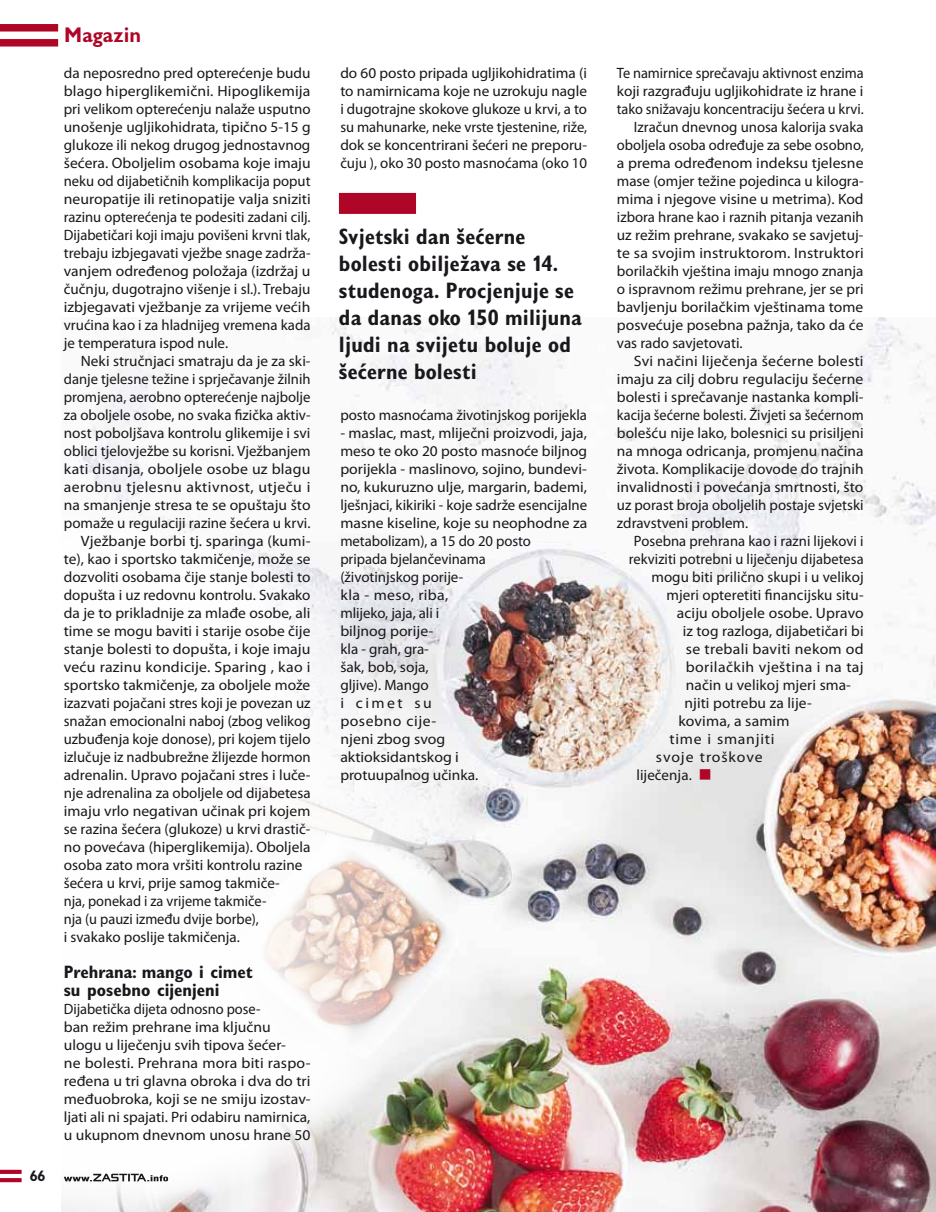
<style>
.page{position:relative;width:936px;height:1212px;background:#fff}
.page>*{position:absolute;margin:0;border:0;box-sizing:border-box;transform-origin:0 0}
.t1{font:700 condensed 22.5px/27px "Gill Sans Display MT Pro";letter-spacing:.01em;color:#1a171c}
.t2{font:700 21px "Gill Sans Display MT Pro";color:#af0527}
.t3{font:700 condensed 18px/18px "Gill Sans MT Pro";color:#1a171c}
.t4{font:15px/18px "Myriad Pro";color:#1a171c;text-align:justify}
.t5{font:15px/18px "Myriad Pro";color:#1a171c;scale:1.04 1}
.t6{font:15px/18px "Myriad Pro";color:#1a171c;scale:.96 1}
.t7{font:15px "Myriad Pro";color:#1a171c;scale:1.05 1}
.t8{font:15px "Myriad Pro";color:#1a171c;scale:.95 1}
.t9{font:15px "Myriad Pro";letter-spacing:.025em;color:#1a171c;scale:1.05 1}
.t10{font:15px "Myriad Pro";letter-spacing:.02em;color:#1a171c;scale:1.05 1}
.t11{font:15px "Myriad Pro";letter-spacing:.05em;color:#1a171c;scale:1.05 1}
.t12{font:15px "Myriad Pro";letter-spacing:.055em;color:#1a171c;scale:1.05 1}
.t13{font:700 15px "Gill Sans Display MT Pro";color:#1a171c}
.s1{color:#af0527}
</style>
<div class="page">
<img style="left:78px;top:317px;width:857px;height:895px">
<svg style="left:0;top:470px;width:497px;height:742px"></svg>
<div style="left:0;top:24px;width:58px;height:8px;background:#af0527"></div>
<div style="left:0;top:39px;width:58px;height:8px;background:#af0527"></div>
<svg style="left:0;top:1170px;width:22px;height:4px"></svg>
<svg style="left:0;top:1178px;width:22px;height:4px"></svg>
<svg style="left:64px;top:1174px;width:104px;height:7px"></svg>
<div style="left:339px;top:193px;width:77px;height:21px;background:#af0527"></div>
<p class="t13" style="left:30px;top:1167px;width:17px">66</p>
<h2 class="t2" style="left:64px;top:22px;width:79px">Magazin</h2>
<p class="t4" style="left:64px;top:63px;width:248px">da neposredno pred opterećenje budu blago hiperglikemični. Hipoglikemija pri velikom opterećenju nalaže usputno unošenje ugljikohidrata, tipično 5-15 g glukoze ili nekog drugog jednostavnog šećera. Oboljelim osobama koje imaju neku od dijabetičnih komplikacija poput neuropatije ili retinopatije valja sniziti razinu opterećenja te podesiti zadani cilj.<br>Dijabetičari koji imaju povišeni krvni tlak, trebaju izbjegavati vježbe snage zadrža&shy;vanjem određenog položaja (izdržaj u čučnju, dugotrajno višenje i sl.). Trebaju izbjegavati vježbanje za vrijeme većih vrućina kao i za hladnijeg vremena kada je temperatura ispod nule.</p>
<p class="t4" style="left:81px;top:351px;width:231px">Neki stručnjaci smatraju da je za ski-</p>
<p class="t4" style="left:64px;top:369px;width:248px">danje tjelesne težine i sprječavanje žilnih</p>
<p class="t4" style="left:64px;top:387px;width:248px">promjena, aerobno opterećenje najbolje</p>
<p class="t4" style="left:64px;top:405px;width:248px">za oboljele osobe, no svaka fizička aktiv-</p>
<p class="t4" style="left:64px;top:423px;width:248px">nost poboljšava kontrolu glikemije i svi</p>
<p class="t4" style="left:64px;top:441px;width:248px">oblici tjelovježbe su korisni. Vježbanjem</p>
<p class="t7" style="left:64px;top:459px;width:236px">kati disanja, oboljele osobe uz blagu</p>
<p class="t9" style="left:64px;top:477px;width:236px">aerobnu tjelesnu aktivnost, utječu i</p>
<p class="t5" style="left:64px;top:495px;width:239px">na smanjenje stresa te se opuštaju što</p>
<p class="t4" style="left:64px;top:513px;width:248px">pomaže u regulaciji razine šećera u krvi.</p>
<p class="t7" style="left:81px;top:531px;width:220px">Vježbanje borbi tj. sparinga (kumi-</p>
<p class="t4" style="left:64px;top:549px;width:248px">te), kao i sportsko takmičenje, može se</p>
<p class="t4" style="left:64px;top:567px;width:248px">dozvoliti osobama čije stanje bolesti to</p>
<p class="t4" style="left:64px;top:585px;width:248px">dopušta i uz redovnu kontrolu. Svakako</p>
<p class="t4" style="left:64px;top:603px;width:248px">da je to prikladnije za mlađe osobe, ali</p>
<p class="t4" style="left:64px;top:621px;width:248px">time se mogu baviti i starije osobe čije</p>
<p class="t7" style="left:64px;top:639px;width:236px">stanje bolesti to dopušta, i koje imaju</p>
<p class="t7" style="left:64px;top:657px;width:236px">veću razinu kondicije. Sparing , kao i</p>
<p class="t4" style="left:64px;top:675px;width:248px">sportsko takmičenje, za oboljele može</p>
<p class="t4" style="left:64px;top:693px;width:248px">izazvati pojačani stres koji je povezan uz</p>
<p class="t4" style="left:64px;top:711px;width:248px">snažan emocionalni naboj (zbog velikog</p>
<p class="t4" style="left:64px;top:729px;width:248px">uzbuđenja koje donose), pri kojem tijelo</p>
<p class="t4" style="left:64px;top:747px;width:248px">izlučuje iz nadbubrežne žlijezde hormon</p>
<p class="t4" style="left:64px;top:765px;width:248px">adrenalin. Upravo pojačani stres i luče-</p>
<p class="t4" style="left:64px;top:783px;width:248px">nje adrenalina za oboljele od dijabetesa</p>
<p class="t5" style="left:64px;top:801px;width:238px">imaju vrlo negativan učinak pri kojem</p>
<p class="t4" style="left:64px;top:819px;width:248px">se razina šećera (glukoze) u krvi drastič-</p>
<p class="t4" style="left:64px;top:837px;width:248px">no povećava (hiperglikemija). Oboljela</p>
<p class="t4" style="left:64px;top:855px;width:240px">osoba zato mora vršiti kontrolu razine</p>
<p class="t4" style="left:64px;top:873px;width:217px">šećera u krvi, prije samog takmiče-</p>
<p class="t8" style="left:64px;top:891px;width:215px">nja, ponekad i za vrijeme takmiče-</p>
<p class="t6" style="left:64px;top:909px;width:205px">nja (u pauzi između dvije borbe),</p>
<p class="t4" style="left:64px;top:927px;width:178px">i svakako poslije takmičenja.</p>
<p class="t3" style="left:64px;top:962px;width:190px">Prehrana: mango i cimet su posebno cijenjeni</p>
<p class="t6" style="left:64px;top:999px;width:258px">Dijabetička dijeta odnosno pose-<br>ban režim prehrane ima ključnu ulogu u liječenju svih tipova šećer-<br>ne bolesti. Prehrana mora biti raspo&shy;ređena u tri glavna obroka i dva do tri međuobroka, koji se ne smiju izostav&shy;ljati ali ni spajati. Pri odabiru namirnica, u ukupnom dnevnom unosu hrane 50</p>
<p class="t4" style="left:340px;top:63px;width:248px">do 60 posto pripada ugljikohidratima (i to namirnicama koje ne uzrokuju nagle i dugotrajne skokove glukoze u krvi, a to su mahunarke, neke vrste tjestenine, riže, dok se koncentrirani šećeri ne preporu&shy;čuju ), oko 30 posto masnoćama (oko 10</p>
<h1 class="t1" style="left:339px;top:223px;width:244px">Svjetski dan šećerne bolesti obilježava se 14. studenoga. Procjenjuje se da danas oko 150 milijuna ljudi na svijetu boluje od šećerne bolesti</h1>
<p class="t4" style="left:340px;top:405px;width:248px">posto masnoćama životinjskog porijekla</p>
<p class="t5" style="left:340px;top:423px;width:239px">- maslac, mast, mliječni proizvodi, jaja, meso te oko 20 posto masnoće biljnog porijekla - maslinovo, sojino, bundevi&shy;no, kukuruzno ulje, margarin, bademi, lješnjaci, kikiriki - koje sadrže esencijalne masne kiseline, koje su neophodne za metabolizam), a 15 do 20 posto<br>pripada bjelančevinama<br>(životinjskog porije-<br>kla - meso, riba,<br>mlijeko, jaja, ali i<br>biljnog porije-<br>kla - grah, gra-<br>šak, bob, soja,<br>gljive). Mango<br>i cimet su<br>posebno cije-<br>njeni zbog svog<br>aktioksidantskog i<br>protuupalnog učinka.</p>
<p class="t6" style="left:617px;top:63px;width:258px">Te namirnice sprečavaju aktivnost enzima</p>
<p class="t4" style="left:617px;top:81px;width:248px">koji razgrađuju ugljikohidrate iz hrane i</p>
<p class="t8" style="left:617px;top:99px;width:261px">tako snižavaju koncentraciju šećera u krvi.</p>
<p class="t4" style="left:634px;top:117px;width:231px">Izračun dnevnog unosa kalorija svaka</p>
<p class="t4" style="left:617px;top:135px;width:248px">oboljela osoba određuje za sebe osobno,</p>
<p class="t7" style="left:617px;top:153px;width:236px">a prema određenom indeksu tjelesne</p>
<p class="t4" style="left:617px;top:171px;width:248px">mase (omjer težine pojedinca u kilogra-</p>
<p class="t4" style="left:617px;top:189px;width:248px">mima i njegove visine u metrima). Kod</p>
<p class="t4" style="left:617px;top:207px;width:248px">izbora hrane kao i raznih pitanja vezanih</p>
<p class="t4" style="left:617px;top:225px;width:248px">uz režim prehrane, svakako se savjetuj-</p>
<p class="t7" style="left:617px;top:243px;width:236px">te sa svojim instruktorom. Instruktori</p>
<p class="t4" style="left:617px;top:261px;width:248px">borilačkih vještina imaju mnogo znanja</p>
<p class="t4" style="left:617px;top:279px;width:248px">o ispravnom režimu prehrane, jer se pri</p>
<p class="t5" style="left:617px;top:297px;width:238px">bavljenju borilačkim vještinama tome</p>
<p class="t5" style="left:617px;top:315px;width:239px">posvećuje posebna pažnja, tako da će</p>
<p class="t4" style="left:617px;top:333px;width:127px">vas rado savjetovati.</p>
<p class="t7" style="left:634px;top:351px;width:220px">Svi načini liječenja šećerne bolesti</p>
<p class="t7" style="left:617px;top:369px;width:236px">imaju za cilj dobru regulaciju šećerne</p>
<p class="t4" style="left:617px;top:387px;width:248px">bolesti i sprečavanje nastanka kompli-</p>
<p class="t8" style="left:617px;top:405px;width:261px">kacija šećerne bolesti. Živjeti sa šećernom</p>
<p class="t4" style="left:617px;top:423px;width:248px">bolešću nije lako, bolesnici su prisiljeni</p>
<p class="t4" style="left:617px;top:441px;width:248px">na mnoga odricanja, promjenu načina</p>
<p class="t4" style="left:617px;top:459px;width:248px">života. Komplikacije dovode do trajnih</p>
<p class="t5" style="left:617px;top:477px;width:238px">invalidnosti i povećanja smrtnosti, što</p>
<p class="t4" style="left:617px;top:495px;width:248px">uz porast broja oboljelih postaje svjetski</p>
<p class="t4" style="left:617px;top:513px;width:133px">zdravstveni problem.</p>
<p class="t4" style="left:634px;top:531px;width:231px">Posebna prehrana kao i razni lijekovi i</p>
<p class="t6" style="left:629px;top:549px;width:246px">rekviziti potrebni u liječenju dijabetesa</p>
<p class="t4" style="left:651px;top:567px;width:214px">mogu biti prilično skupi i u velikoj</p>
<p class="t4" style="left:666px;top:585px;width:199px">mjeri opteretiti financijsku situ-</p>
<p class="t5" style="left:677px;top:603px;width:181px">aciju oboljele osobe. Upravo</p>
<p class="t4" style="left:683px;top:621px;width:182px">iz tog razloga, dijabetičari bi</p>
<p class="t10" style="left:686px;top:639px;width:171px">se trebali baviti nekom od</p>
<p class="t9" style="left:686px;top:657px;width:171px">borilačkih vještina i na taj</p>
<p class="t4" style="left:686px;top:675px;width:166px">način u velikoj mjeri sma-</p>
<p class="t4" style="left:684px;top:693px;width:129px">njiti potrebu za lije-</p>
<p class="t7" style="left:678px;top:711px;width:107px">kovima, a samim</p>
<p class="t11" style="left:669px;top:729px;width:102px">time i smanjiti</p>
<p class="t12" style="left:656px;top:747px;width:103px">svoje troškove</p>
<p class="t4" style="left:636px;top:765px;width:77px">liječenja. <span class="s1">■</span></p>
</div>
